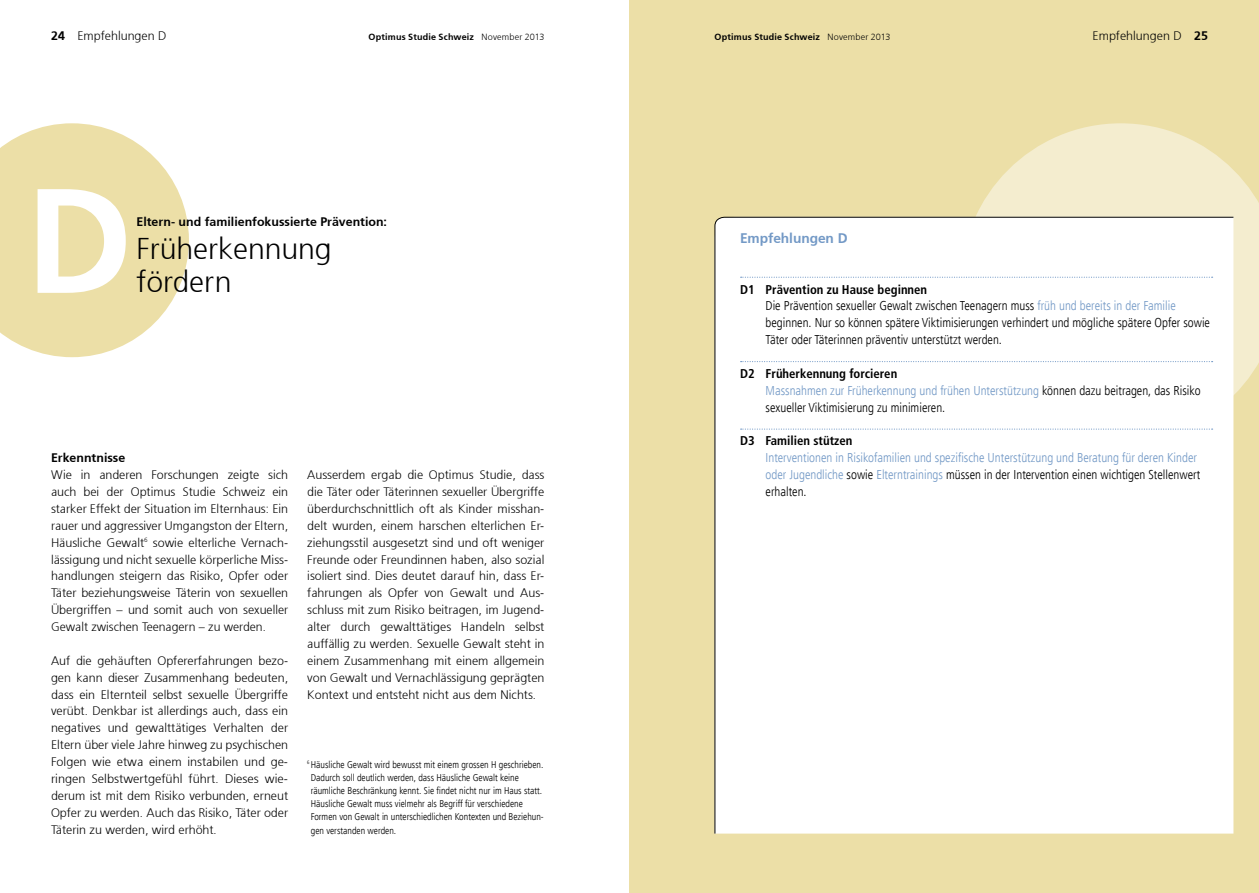
<style>
.page{position:relative;width:1259px;height:893px;background:#fff}
.page>*{position:absolute;margin:0;border:0;box-sizing:border-box;transform-origin:0 0}
.t1{font:300 148.5px "Frutiger 45";color:#fff}
.t2{font:300 30px/33px "Frutiger 45";color:#000}
.t3{font:300 13.8px "Frutiger 45";letter-spacing:-.005em;color:#7399c6}
.t4{font:12.75px/17px "Frutiger 47 Light CN";color:#000}
.t5{font:12.75px/17px "Frutiger 47 Light CN";color:#7399c6}
.t6{font:700 condensed 12.75px "Frutiger LT";color:#000}
.t7{font:300 12.3px/17px "Frutiger 45";color:#000;text-align:justify}
.t8{font:300 12.3px "Frutiger 45";color:#000}
.t9{font:9.75px/13px "Frutiger 47 Light CN";color:#000}
.t10{font:300 9px "Frutiger 45";letter-spacing:.025em;color:#000}
.s1{font-style:inherit}
.s2{color:#7399c6}
.s3{color:#000}
</style>
<div class="page">
<div style="left:629px;top:0;width:630px;height:893px;background:#ecdfa7"></div>
<svg style="left:976px;top:123px;width:283px;height:272px;fill:#f4edcf"></svg>
<svg style="left:0;top:123px;width:189px;height:234px"></svg>
<div style="left:714px;top:216px;width:520px;height:618px;background:#fff"></div>
<svg style="left:740px;top:277px;width:472px;height:1px"></svg>
<svg style="left:740px;top:361px;width:472px;height:1px"></svg>
<svg style="left:740px;top:429px;width:472px;height:1px"></svg>
<p class="t7" style="left:51px;top:28px;width:117px"><span class="s1">24</span> Empfehlungen D</p>
<p class="t10" style="left:368px;top:32px;width:177px">Optimus Studie Schweiz <span class="s1">November 2013</span></p>
<p class="t10" style="left:714px;top:32px;width:177px">Optimus Studie Schweiz <span class="s1">November 2013</span></p>
<p class="t7" style="left:1092px;top:28px;width:117px">Empfehlungen D <span class="s1">25</span></p>
<h1 class="t1" style="left:26px;top:152px;width:109px">D</h1>
<p class="t8" style="left:136px;top:215px;width:252px">Eltern- und familienfokussierte Prävention:</p>
<h2 class="t2" style="left:136px;top:232px;width:197px">Früherkennung fördern</h2>
<p class="t3" style="left:740px;top:230px;width:109px">Empfehlungen D</p>
<p class="t6" style="left:740px;top:282px;width:189px">D1 Prävention zu Hause beginnen</p>
<p class="t4" style="left:765px;top:298px;width:446px">Die Prävention sexueller Gewalt zwischen Teenagern muss <span class="s2">früh und bereits in der Familie </span>beginnen. Nur so können spätere Viktimisierungen verhindert und mögliche spätere Opfer sowie<br>Täter oder Täterinnen präventiv unterstützt werden.</p>
<p class="t6" style="left:740px;top:366px;width:159px">D2 Früherkennung forcieren</p>
<p class="t4" style="left:765px;top:382px;width:436px"><span class="s2">Massnahmen zur Früherkennung und frühen Unterstützung</span> können dazu beitragen, das Risiko sexueller Viktimisierung zu minimieren.</p>
<p class="t6" style="left:740px;top:433px;width:114px">D3 Familien stützen</p>
<p class="t5" style="left:765px;top:450px;width:436px">Interventionen in Risikofamilien und spezifische Unterstützung und Beratung für deren Kinder oder Jugendliche <span class="s3">sowie</span> Elterntrainings <span class="s3">müssen in der Intervention einen wichtigen Stellenwert erhalten.</span></p>
<p class="t8" style="left:51px;top:451px;width:76px">Erkenntnisse</p>
<p class="t7" style="left:51px;top:466px;width:239px">Wie in anderen Forschungen zeigte sich auch bei der Optimus Studie Schweiz ein starker Effekt der Situation im Elternhaus: Ein rauer und aggressiver Umgangston der Eltern, Häusliche Gewalt<sup>6</sup> sowie elterliche Vernach&shy;lässigung und nicht sexuelle körperliche Miss&shy;handlungen steigern das Risiko, Opfer oder Täter beziehungsweise Täterin von sexuellen Übergriffen – und somit auch von sexueller Gewalt zwischen Teenagern – zu werden.</p>
<p class="t7" style="left:51px;top:652px;width:239px">Auf die gehäuften Opfererfahrungen bezo&shy;gen kann dieser Zusammenhang bedeuten, dass ein Elternteil selbst sexuelle Übergriffe verübt. Denkbar ist allerdings auch, dass ein negatives und gewalttätiges Verhalten der Eltern über viele Jahre hinweg zu psychischen Folgen wie etwa einem instabilen und ge&shy;ringen Selbstwertgefühl führt. Dieses wie&shy;derum ist mit dem Risiko verbunden, erneut Opfer zu werden. Auch das Risiko, Täter oder Täterin zu werden, wird erhöht.</p>
<p class="t7" style="left:307px;top:466px;width:239px">Ausserdem ergab die Optimus Studie, dass die Täter oder Täterinnen sexueller Übergriffe überdurchschnittlich oft als Kinder misshan&shy;delt wurden, einem harschen elterlichen Er&shy;ziehungsstil ausgesetzt sind und oft weniger Freunde oder Freundinnen haben, also sozial isoliert sind. Dies deutet darauf hin, dass Er&shy;fahrungen als Opfer von Gewalt und Aus&shy;schluss mit zum Risiko beitragen, im Jugend&shy;alter durch gewalttätiges Handeln selbst auffällig zu werden. Sexuelle Gewalt steht in einem Zusammenhang mit einem allgemein von Gewalt und Vernachlässigung geprägten Kontext und entsteht nicht aus dem Nichts.</p>
<p class="t9" style="left:311px;top:758px;width:234px;text-indent:-4px"><sup>6</sup> Häusliche Gewalt wird bewusst mit einem grossen H geschrieben.<br>Dadurch soll deutlich werden, dass Häusliche Gewalt keine räumliche Beschränkung kennt. Sie findet nicht nur im Haus statt.<br>Häusliche Gewalt muss vielmehr als Begriff für verschiedene Formen von Gewalt in unterschiedlichen Kontexten und Beziehun&shy;gen verstanden werden.</p>
</div>
